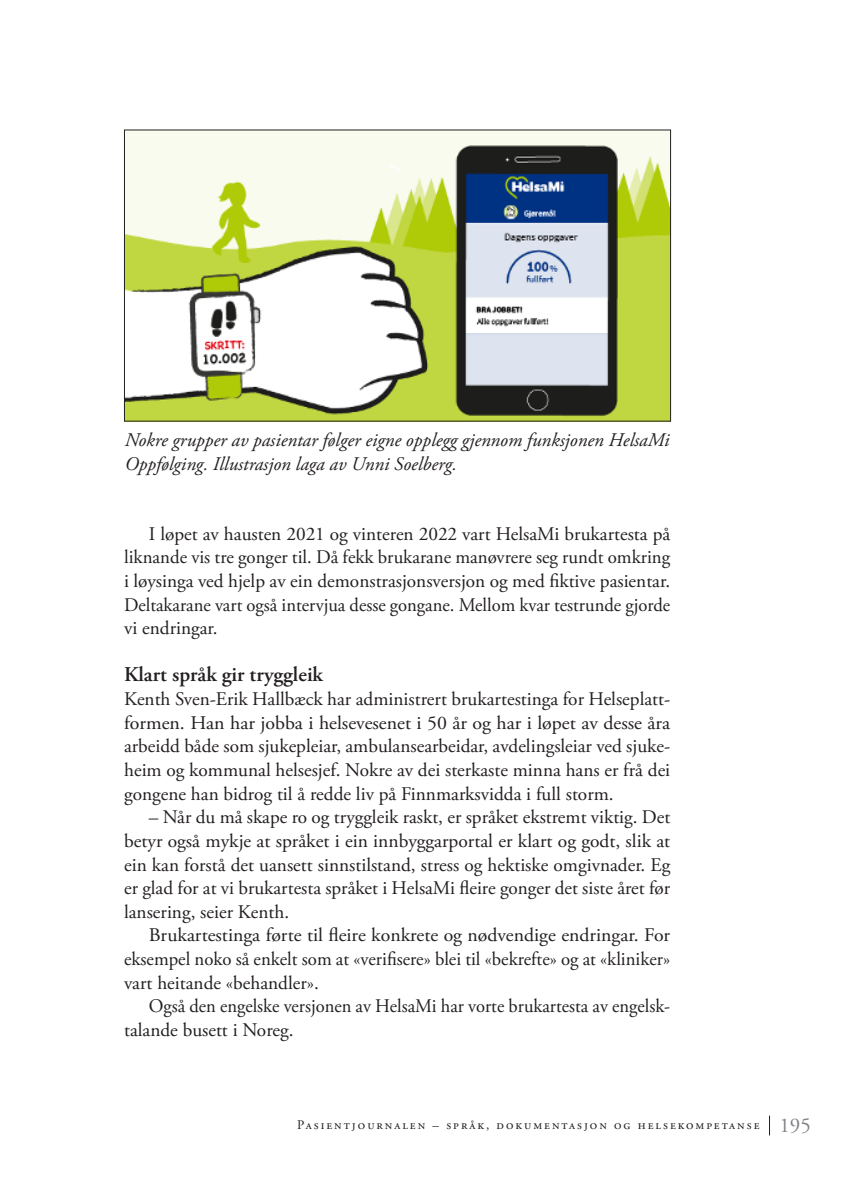
<style>
.page{position:relative;width:844px;height:1191px;background:#fff}
.page>*{position:absolute;margin:0;border:0;box-sizing:border-box;transform-origin:0 0}
.t1{font:600 21px "Adobe Garamond Pro";color:#231f20}
.t2{font:19.25px/23.6px "Adobe Garamond Pro";color:#231f20;text-align:justify}
.t3{font:italic 19.25px/23.6px "Adobe Garamond Pro";color:#231f20}
.t4{font:19.25px/23.6px "Adobe Garamond Pro";color:#231f20;scale:.96 1}
.t5{font:13.12px "Adobe Garamond Pro";letter-spacing:.15em;color:#231f20}
.s1{font-size:21px;color:#808285}
</style>
<div class="page">
<svg style="left:769px;top:1115px;width:1px;height:20px"></svg>
<img style="left:126px;top:132px;width:542px;height:287px">
<p class="t3" style="left:125px;top:428px;width:546px">Nokre grupper av pasientar følger eigne opplegg gjennom funksjonen HelsaMi<br>Oppfølging. Illustrasjon laga av Unni Soelberg.</p>
<p class="t2" style="left:124px;top:522px;width:547px;text-indent:25px">I løpet av hausten 2021 og vinteren 2022 vart HelsaMi brukartesta på liknande vis tre gonger til. Då fekk brukarane manøvrere seg rundt omkring i løysinga ved hjelp av ein demonstrasjonsversjon og med fiktive pasientar.<br>Deltakarane vart også intervjua desse gongane. Mellom kvar testrunde gjorde vi endringar.</p>
<p class="t1" style="left:124px;top:662px;width:200px">Klart språk gir tryggleik</p>
<p class="t2" style="left:124px;top:688px;width:547px">Kenth Sven-Erik Hallbæck har administrert brukartestinga for Helseplatt&shy;formen. Han har jobba i helsevesenet i 50 år og har i løpet av desse åra arbeidd både som sjukepleiar, ambulansearbeidar, avdelingsleiar ved sjuke&shy;heim og kommunal helsesjef. Nokre av dei sterkaste minna hans er frå dei gongene han bidrog til å redde liv på Finnmarksvidda i full storm.</p>
<p class="t2" style="left:124px;top:806px;width:547px;text-indent:25px">– Når du må skape ro og tryggleik raskt, er språket ekstremt viktig. Det betyr også mykje at språket i ein innbyggarportal er klart og godt, slik at ein kan forstå det uansett sinnstilstand, stress og hektiske omgivnader. Eg er glad for at vi brukartesta språket i HelsaMi fleire gonger det siste året før lansering, seier Kenth.</p>
<p class="t2" style="left:124px;top:924px;width:547px;text-indent:25px">Brukartestinga førte til fleire konkrete og nødvendige endringar. For eksempel noko så enkelt som at «verifisere» blei til «bekrefte» og at «kliniker» vart heitande «behandler».</p>
<p class="t4" style="left:124px;top:995px;width:570px;text-indent:25px">Også den engelske versjonen av HelsaMi har vorte brukartesta av engelsk&shy;talande busett i Noreg.</p>
<p class="t5" style="left:297px;top:1117px;width:515px">Pasientjournalen – språk, dokumentasjon og helsekompetanse <span class="s1">195</span></p>
</div>
